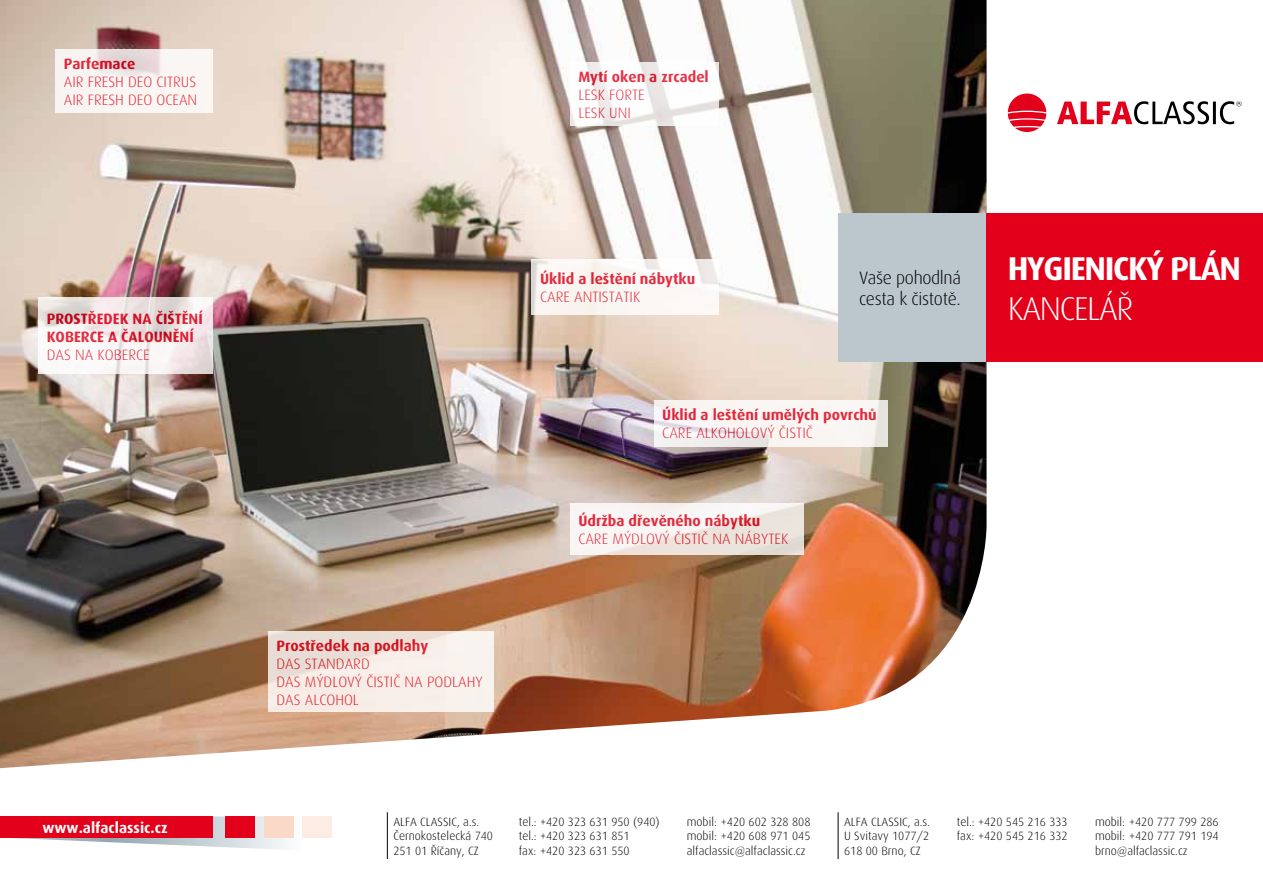
<style>
.page{position:relative;width:1263px;height:893px;background:#fff}
.page>*{position:absolute;margin:0;border:0;box-sizing:border-box;transform-origin:0 0}
.t1{font:700 33px "Dax CE";letter-spacing:-.04em;color:#fff}
.t2{font:300 33px "Dax CE";letter-spacing:-.04em;color:#fff}
.t3{font:300 18px/21px "Dax CE";letter-spacing:-.02em;color:#000}
.t4{font:300 15px/18px "Dax CE";color:#e2001a}
.t5{font:700 15px/18px "Dax CE";color:#e2001a}
.t6{font:700 15px "Dax CE";color:#fff}
.t7{font:300 12px/14.4px "Dax CE";color:#000}
</style>
<div class="page">
<img style="left:0;top:0;width:986px;height:768px">
<div style="left:838px;top:213px;width:148px;height:148px;background:#bbc7cd"></div>
<div style="left:986px;top:213px;width:277px;height:148px;background:#e2001a"></div>
<svg style="left:1008px;top:94px;width:234px;height:38px"></svg>
<svg style="left:268px;top:631px;width:225px;height:81px;background:#f3eae4"></svg>
<svg style="left:55px;top:49px;width:158px;height:64px;fill:#f8f5f2"></svg>
<svg style="left:531px;top:259px;width:188px;height:56px;fill:#faf7f4"></svg>
<svg style="left:14px;top:816px;width:280px;height:33px"></svg>
<div style="left:0;top:816px;width:213px;height:22px;background:#e2001a"></div>
<div style="left:225px;top:816px;width:30px;height:22px;background:#e2001a"></div>
<div style="left:264px;top:816px;width:29px;height:22px;background:#fbd9c9"></div>
<div style="left:302px;top:816px;width:30px;height:22px;background:#fdece4"></div>
<hr style="left:387px;top:812px;width:1px;height:47px;background:#000">
<hr style="left:838px;top:812px;width:1px;height:47px;background:#000">
<svg style="left:654px;top:400px;width:234px;height:46px;fill:#faf6f3"></svg>
<svg style="left:570px;top:62px;width:149px;height:63px"></svg>
<svg style="left:38px;top:298px;width:175px;height:76px"></svg>
<svg style="left:570px;top:504px;width:234px;height:51px;fill:#f7f4f2"></svg>
<p class="t5" style="left:64px;top:54px;width:73px">Parfemace</p>
<p class="t4" style="left:64px;top:72px;width:135px">AIR FRESH DEO CITRUS<br>AIR FRESH DEO OCEAN</p>
<p class="t5" style="left:47px;top:309px;width:158px">Prostředek na čištění koberce a čalounění</p>
<p class="t4" style="left:47px;top:345px;width:104px">DAS NA KOBERCE</p>
<p class="t5" style="left:276px;top:636px;width:153px">Prostředek na podlahy</p>
<p class="t4" style="left:276px;top:654px;width:208px">DAS STANDARD<br>DAS mýdlový čistič na podlahy<br>DAS ALCOHOL</p>
<p class="t5" style="left:578px;top:67px;width:132px">Mytí oken a zrcadel</p>
<p class="t4" style="left:578px;top:85px;width:68px">LESK FORTE<br>LESK UNI</p>
<p class="t5" style="left:540px;top:269px;width:157px">Úklid a leštění nábytku</p>
<p class="t4" style="left:540px;top:287px;width:102px">CARE ANTISTATIK</p>
<h2 class="t3" style="left:859px;top:267px;width:104px">Vaše pohodlná cesta k čistotě.</h2>
<p class="t5" style="left:662px;top:405px;width:216px">Úklid a leštění umělých povrchů</p>
<p class="t4" style="left:662px;top:423px;width:152px">CARE Alkoholový čistič</p>
<p class="t5" style="left:578px;top:512px;width:183px">Údržba dřevěného nábytku</p>
<p class="t4" style="left:578px;top:530px;width:211px">CARE mýdlový čistič na nábytek</p>
<h1 class="t1" style="left:1008px;top:248px;width:235px">HYGIENICKÝ PLÁN</h1>
<h1 class="t2" style="left:1008px;top:288px;width:127px">kancelář</h1>
<p class="t7" style="left:519px;top:814px;width:142px">tel.: +420 323 631 950 (940) tel.: +420 323 631 851<br>fax: +420 323 631 550</p>
<p class="t7" style="left:687px;top:814px;width:125px;text-align:justify">mobil: +420 602 328 808 mobil: +420 608 971 045 alfaclassic@alfaclassic.cz</p>
<p class="t6" style="left:43px;top:818px;width:127px">www.alfaclassic.cz</p>
<p class="t7" style="left:393px;top:814px;width:101px">ALFA CLASSIC, a.s.<br>Černokostelecká 740<br>251 01 Říčany, CZ</p>
<p class="t7" style="left:844px;top:814px;width:87px;text-align:justify">ALFA CLASSIC, a.s.<br>U Svitavy 1077/2<br>618 00 Brno, CZ</p>
<p class="t7" style="left:957px;top:814px;width:112px">tel.: +420 545 216 333 fax: +420 545 216 332</p>
<p class="t7" style="left:1095px;top:814px;width:125px;text-align:justify">mobil: +420 777 799 286 mobil: +420 777 791 194 brno@alfaclassic.cz</p>
</div>
